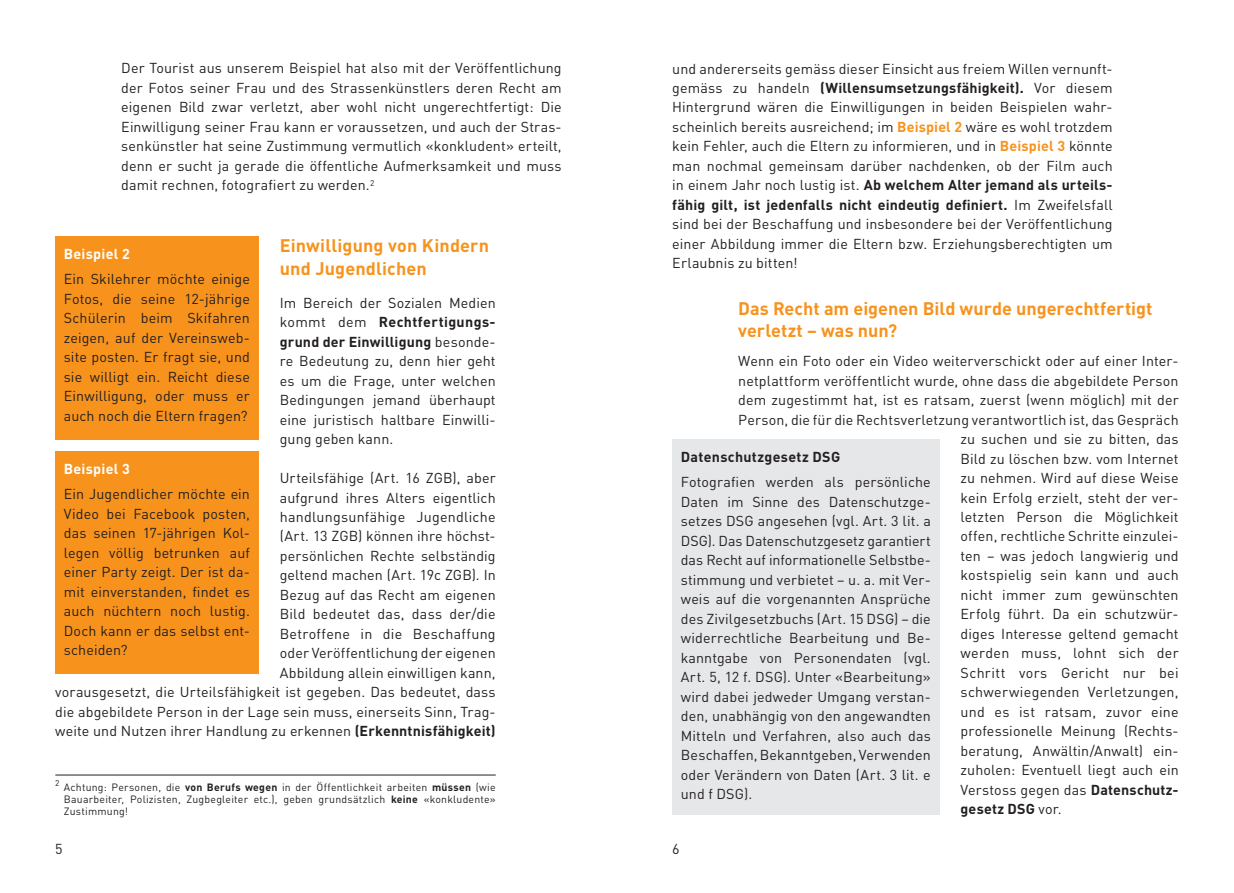
<style>
.page{position:relative;width:1234px;height:893px;background:#fff}
.page>*{position:absolute;margin:0;border:0;box-sizing:border-box;transform-origin:0 0}
.t1{font:700 18px/22.5px "DIN";letter-spacing:.005em;color:#f7931d}
.t2{font:14.25px/19.5px "DIN";letter-spacing:.01em;color:#231f20;text-align:justify}
.t3{font:700 14.25px "DIN";letter-spacing:.02em;color:#231f20}
.t4{font:700 14.25px "DIN";letter-spacing:.02em;color:#fff}
.t5{font:10.5px/12px "DIN";letter-spacing:.02em;color:#231f20;text-align:justify}
.t6{font:8.25px "DIN";color:#231f20}
.s1{font-weight:700}
.s2{font-weight:700;color:#f7931d}
.s3{font-weight:400}
</style>
<div class="page">
<div style="left:55px;top:236px;width:203px;height:203px;background:#f7931d"></div>
<div style="left:55px;top:451px;width:203px;height:222px;background:#f7931d"></div>
<hr style="left:55px;top:775px;width:440px;height:1px;background:#231f20">
<div style="left:672px;top:439px;width:267px;height:376px;background:#e6e7e9"></div>
<p class="t2" style="left:121px;top:58px;width:442px">Der Tourist aus unserem Beispiel hat also mit der Veröffentlichung der Fotos seiner Frau und des Strassenkünstlers deren Recht am eigenen Bild zwar verletzt, aber wohl nicht ungerechtfertigt: Die Einwilligung seiner Frau kann er voraussetzen, und auch der Stras&shy;senkünstler hat seine Zustimmung vermutlich «konkludent» erteilt, denn er sucht ja gerade die öffentliche Aufmerksamkeit und muss damit rechnen, fotografiert zu werden.<sup>2</sup></p>
<p class="t1" style="left:280px;top:233px;width:211px">Einwilligung von Kindern und Jugendlichen</p>
<p class="t2" style="left:280px;top:292px;width:217px">Im Bereich der Sozialen Medien kommt dem <span class="s1">Rechtfertigungs&shy;grund der Einwilligung</span> besonde&shy;re Bedeutung zu, denn hier geht es um die Frage, unter welchen Bedingungen jemand überhaupt eine juristisch haltbare Einwilli&shy;gung geben kann.</p>
<p class="t2" style="left:55px;top:468px;width:442px;text-align:right">Urteilsfähige (Art. 16 ZGB), aber<br>aufgrund ihres Alters eigentlich<br>handlungsunfähige Jugendliche<br>(Art. 13 ZGB) können ihre höchst-<br>persönlichen Rechte selbständig<br>geltend machen (Art. 19c ZGB). In<br>Bezug auf das Recht am eigenen<br>Bild bedeutet das, dass der/die<br>Betroffene in die Beschaffung<br>oder Veröffentlichung der eigenen<br>Abbildung allein einwilligen kann,<br>vorausgesetzt, die Urteilsfähigkeit ist gegeben. Das bedeutet, dass die abgebildete Person in der Lage sein muss, einerseits Sinn, Trag&shy;weite und Nutzen ihrer Handlung zu erkennen <span class="s1">(Erkenntnisfähigkeit)</span></p>
<p class="t4" style="left:64px;top:244px;width:67px">Beispiel 2</p>
<p class="t2" style="left:64px;top:269px;width:188px">Ein Skilehrer möchte einige Fotos, die seine 12-jährige Schülerin beim Skifahren zeigen, auf der Vereinsweb&shy;site posten. Er fragt sie, und sie willigt ein. Reicht diese Einwilligung, oder muss er auch noch die Eltern fragen?</p>
<p class="t4" style="left:64px;top:459px;width:67px">Beispiel 3</p>
<p class="t2" style="left:64px;top:484px;width:188px">Ein Jugendlicher möchte ein Video bei Facebook posten, das seinen 17-jährigen Kol&shy;legen völlig betrunken auf einer Party zeigt. Der ist da&shy;mit einverstanden, findet es auch nüchtern noch lustig.<br>Doch kann er das selbst ent&shy;scheiden?</p>
<p class="t6" style="left:55px;top:778px;width:6px">2</p>
<p class="t5" style="left:64px;top:781px;width:433px">Achtung: Personen, die <span class="s1">von Berufs wegen</span> in der Öffentlichkeit arbeiten <span class="s1">müssen</span> (wie Bauarbeiter, Polizisten, Zugbegleiter etc.), geben grundsätzlich <span class="s1">keine</span> «konkludente» Zustimmung!</p>
<p class="t2" style="left:55px;top:838px;width:9px">5</p>
<p class="t2" style="left:672px;top:58px;width:442px">und andererseits gemäss dieser Einsicht aus freiem Willen vernunft&shy;gemäss zu handeln <span class="s1">(Willensumsetzungsfähigkeit).</span> Vor diesem Hintergrund wären die Einwilligungen in beiden Beispielen wahr&shy;scheinlich bereits ausreichend; im <span class="s2">Beispiel 2</span> wäre es wohl trotzdem kein Fehler, auch die Eltern zu informieren, und in <span class="s2">Beispiel 3</span> könnte man nochmal gemeinsam darüber nachdenken, ob der Film auch in einem Jahr noch lustig ist. <span class="s1">Ab welchem Alter jemand als urteils&shy;fähig gilt, ist jedenfalls nicht eindeutig definiert.</span> Im Zweifelsfall sind bei der Beschaffung und insbesondere bei der Veröffentlichung einer Abbildung immer die Eltern bzw. Erziehungsberechtigten um Erlaubnis zu bitten!</p>
<p class="t1" style="left:738px;top:296px;width:415px">Das Recht am eigenen Bild wurde ungerechtfertigt verletzt – was nun?</p>
<p class="t2" style="left:738px;top:351px;width:442px">Wenn ein Foto oder ein Video weiterverschickt oder auf einer Inter-</p>
<p class="t2" style="left:738px;top:370px;width:442px">netplattform veröffentlicht wurde, ohne dass die abgebildete Person</p>
<p class="t2" style="left:738px;top:390px;width:442px">dem zugestimmt hat, ist es ratsam, zuerst (wenn möglich) mit der</p>
<p class="t2" style="left:738px;top:409px;width:442px">Person, die für die Rechtsverletzung verantwortlich ist, das Gespräch</p>
<p class="t2" style="left:960px;top:429px;width:219px">zu suchen und sie zu bitten, das</p>
<p class="t2" style="left:960px;top:448px;width:219px">Bild zu löschen bzw. vom Internet</p>
<p class="t2" style="left:960px;top:468px;width:219px">zu nehmen. Wird auf diese Weise</p>
<p class="t2" style="left:960px;top:487px;width:219px">kein Erfolg erzielt, steht der ver-</p>
<p class="t2" style="left:960px;top:507px;width:219px">letzten Person die Möglichkeit</p>
<p class="t2" style="left:960px;top:526px;width:219px">offen, rechtliche Schritte einzulei-</p>
<p class="t2" style="left:960px;top:546px;width:219px">ten – was jedoch langwierig und</p>
<p class="t2" style="left:960px;top:565px;width:219px">kostspielig sein kann und auch</p>
<p class="t2" style="left:960px;top:585px;width:219px">nicht immer zum gewünschten</p>
<p class="t2" style="left:960px;top:604px;width:217px">Erfolg führt. Da ein schutzwür-</p>
<p class="t2" style="left:960px;top:624px;width:219px">diges Interesse geltend gemacht</p>
<p class="t2" style="left:960px;top:643px;width:219px">werden muss, lohnt sich der</p>
<p class="t2" style="left:960px;top:663px;width:219px">Schritt vors Gericht nur bei</p>
<p class="t2" style="left:960px;top:682px;width:219px">schwerwiegenden Verletzungen,</p>
<p class="t2" style="left:960px;top:702px;width:219px">und es ist ratsam, zuvor eine</p>
<p class="t2" style="left:960px;top:721px;width:219px">professionelle Meinung (Rechts-</p>
<p class="t2" style="left:960px;top:741px;width:219px">beratung, Anwältin/Anwalt) ein-</p>
<p class="t2" style="left:960px;top:760px;width:219px">zuholen: Eventuell liegt auch ein</p>
<p class="t2" style="left:960px;top:780px;width:219px">Verstoss gegen das <span class="s1">Datenschutz-</span></p>
<p class="t3" style="left:960px;top:800px;width:103px">gesetz DSG <span class="s3">vor.</span></p>
<p class="t3" style="left:680px;top:447px;width:161px">Datenschutzgesetz DSG</p>
<p class="t2" style="left:680px;top:472px;width:251px;text-align:left">Fotografien werden als persönliche Daten im Sinne des Datenschutzge&shy;setzes DSG angesehen (vgl. Art. 3 lit. a DSG). Das Datenschutzgesetz garantiert das Recht auf informationelle Selbstbe&shy;stimmung und verbietet – u. a. mit Ver&shy;weis auf die vorgenannten Ansprüche des Zivilgesetzbuchs (Art. 15 DSG) – die widerrechtliche Bearbeitung und Be&shy;kanntgabe von Personendaten (vgl.<br>Art. 5, 12 f. DSG). Unter «Bearbeitung» wird dabei jedweder Umgang verstan&shy;den, unabhängig von den angewandten Mitteln und Verfahren, also auch das Beschaffen, Bekanntgeben, Verwenden oder Verändern von Daten (Art. 3 lit. e und f DSG).</p>
<p class="t2" style="left:672px;top:838px;width:9px">6</p>
</div>
